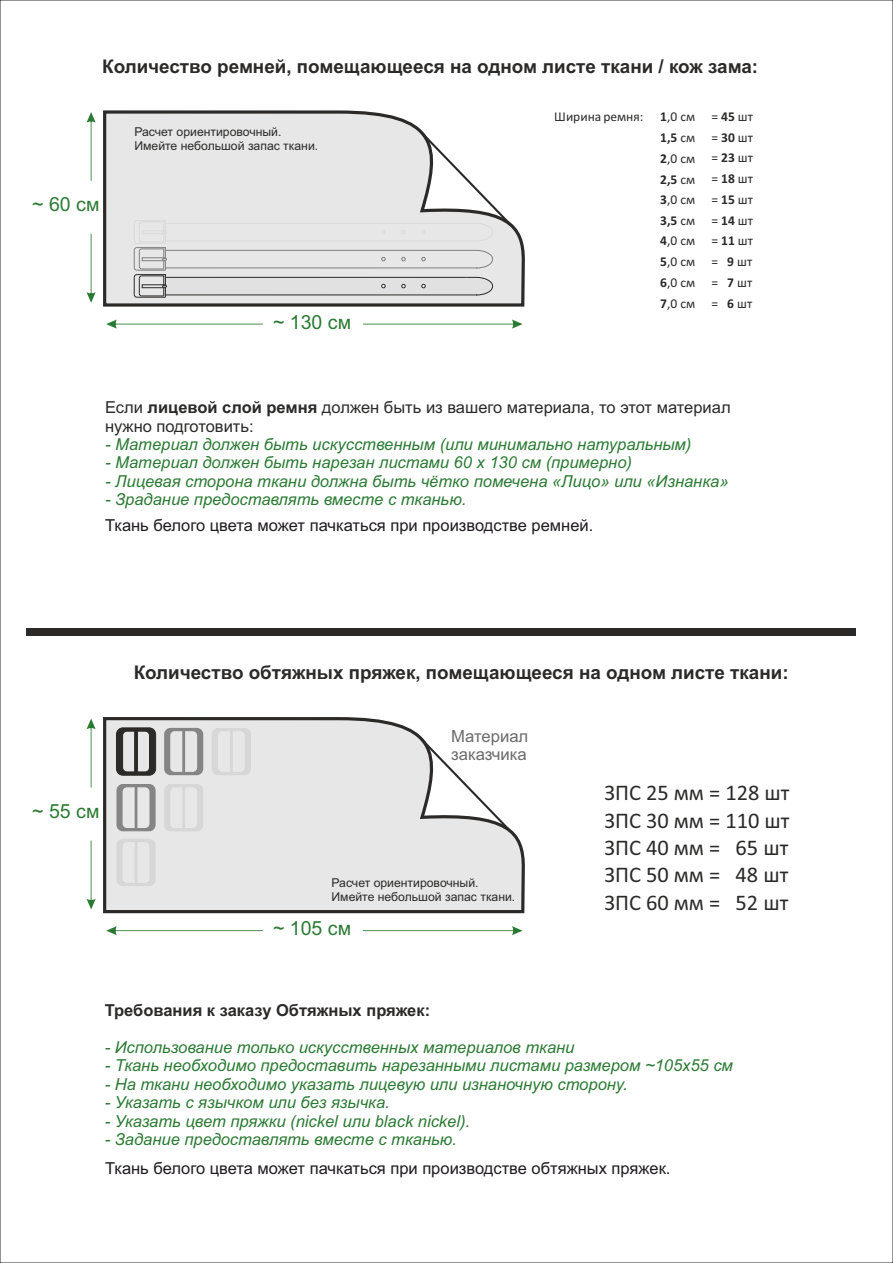
<style>
.page{position:relative;width:893px;height:1263px;background:#fff}
.page>*{position:absolute;margin:0;border:0;box-sizing:border-box;transform-origin:0 0}
.t1{font:22.35px/27.3px "Calibri";color:#2b2a29;text-align:justify}
.t2{font:19.5px "Arial";color:#2b7a33}
.t3{font:700 18.9px "Arial";color:#2b2a29}
.t4{font:16.65px/18.6px "Arial";color:#6b6b6b}
.t5{font:italic 16.5px "Arial";color:#2b7a33}
.t6{font:16.5px "Arial";color:#1f1b20}
.t7{font:16.5px/18.5px "Arial";color:#2b2a29}
.t8{font:700 16.5px "Arial";color:#2b2a29}
.t9{font:13.5px/20.9px "Calibri";color:#2b2a29;text-align:justify}
.t10{font:12.15px/13.6px "Arial";color:#2b2a29}
.s1{font-weight:700}
</style>
<div class="page">
<svg style="left:103px;top:717px;width:422px;height:197px;fill:#e7e7e7"></svg>
<svg style="left:87px;top:719px;width:9px;height:68px"></svg>
<svg style="left:87px;top:840px;width:9px;height:69px"></svg>
<svg style="left:106px;top:926px;width:157px;height:9px"></svg>
<svg style="left:363px;top:926px;width:160px;height:9px"></svg>
<svg style="left:116px;top:727px;width:40px;height:49px"></svg>
<svg style="left:164px;top:728px;width:39px;height:47px"></svg>
<svg style="left:212px;top:728px;width:39px;height:47px"></svg>
<svg style="left:116px;top:784px;width:40px;height:47px"></svg>
<svg style="left:116px;top:839px;width:40px;height:47px"></svg>
<svg style="left:164px;top:784px;width:39px;height:47px"></svg>
<div style="left:26px;top:628px;width:830px;height:7px;background:#2b2a29"></div>
<svg style="left:103px;top:110px;width:422px;height:197px;fill:#e7e7e7"></svg>
<svg style="left:87px;top:112px;width:9px;height:69px"></svg>
<svg style="left:87px;top:234px;width:9px;height:69px"></svg>
<svg style="left:106px;top:320px;width:157px;height:9px"></svg>
<svg style="left:363px;top:320px;width:160px;height:9px"></svg>
<svg style="left:133px;top:131px;width:385px;height:167px"></svg>
<hr style="left:166px;top:240px;width:311px;height:1px;background:#dadada">
<hr style="left:166px;top:223px;width:300px;height:1px;background:#dadada">
<p class="t3" style="left:102px;top:59px;width:657px">Количество ремней, помещающееся на одном листе ткани / кож зама:</p>
<p class="t9" style="left:660px;top:107px;width:37px"><span class="s1">1</span>,0 см <span class="s1">1,5</span> см <span class="s1">2</span>,0 см <span class="s1">2,5</span> см <span class="s1">3</span>,0 см <span class="s1">3,5</span> см <span class="s1">4</span>,0 см <span class="s1">5</span>,0 см</p>
<p class="t9" style="left:711px;top:107px;width:43px">= <span class="s1">45</span> шт = <span class="s1">30</span> шт = <span class="s1">23</span> шт = <span class="s1">18</span> шт = <span class="s1">15</span> шт = <span class="s1">14</span> шт = <span class="s1">11</span> шт = <span class="s1">9</span> шт</p>
<p class="t9" style="left:554px;top:107px;width:91px">Ширина ремня:</p>
<p class="t10" style="left:134px;top:126px;width:185px">Расчет ориентировочный.<br>Имейте небольшой запас ткани.</p>
<p class="t2" style="left:32px;top:197px;width:69px">~ 60 см</p>
<p class="t9" style="left:660px;top:273px;width:93px"><span class="s1">6</span>,0 см = <span class="s1">7</span> шт</p>
<p class="t2" style="left:273px;top:314px;width:80px">~ 130 см</p>
<p class="t9" style="left:660px;top:294px;width:93px"><span class="s1">7</span>,0 см = <span class="s1">6</span> шт</p>
<p class="t7" style="left:105px;top:400px;width:627px">Если <span class="s1">лицевой слой ремня</span> должен быть из вашего материала, то этот материал нужно подготовить:</p>
<p class="t5" style="left:105px;top:438px;width:588px">- Материал должен быть искусственным (или минимально натуральным)</p>
<p class="t5" style="left:105px;top:456px;width:528px">- Материал должен быть нарезан листами 60 х 130 см (примерно)</p>
<p class="t5" style="left:105px;top:475px;width:625px">- Лицевая сторона ткани должна быть чётко помечена «Лицо» или «Изнанка»</p>
<p class="t5" style="left:105px;top:493px;width:363px">- Зpадание предоставлять вместе с тканью.</p>
<p class="t6" style="left:105px;top:519px;width:490px">Ткань белого цвета может пачкаться при производстве ремней.</p>
<p class="t3" style="left:134px;top:665px;width:656px">Количество обтяжных пряжек, помещающееся на одном листе ткани:</p>
<p class="t2" style="left:32px;top:803px;width:69px">~ 55 см</p>
<p class="t4" style="left:451px;top:728px;width:79px">Материал заказчика</p>
<p class="t10" style="left:331px;top:877px;width:185px">Расчет ориентировочный.<br>Имейте небольшой запас ткани.</p>
<p class="t2" style="left:273px;top:921px;width:80px">~ 105 см</p>
<h1 class="t1" style="left:604px;top:781px;width:187px">ЗПС 25 мм = 128 шт ЗПС 30 мм = 110 шт ЗПС 40 мм = 65 шт ЗПС 50 мм = 48 шт ЗПС 60 мм = 52 шт</h1>
<p class="t8" style="left:105px;top:1004px;width:327px">Требования к заказу Обтяжных пряжек:</p>
<p class="t5" style="left:105px;top:1041px;width:471px">- Использование только искусственных материалов ткани</p>
<p class="t5" style="left:105px;top:1059px;width:630px">- Ткань необходимо предоставить нарезанными листами размером ~105х55 см</p>
<p class="t5" style="left:105px;top:1078px;width:524px">- На ткани необходимо указать лицевую или изнаночную сторону.</p>
<p class="t5" style="left:105px;top:1096px;width:287px">- Указать с язычком или без язычка.</p>
<p class="t5" style="left:105px;top:1114px;width:367px">- Указать цвет пряжки (nickel или black nickel).</p>
<p class="t5" style="left:105px;top:1133px;width:354px">- Задание предоставлять вместе с тканью.</p>
<p class="t6" style="left:105px;top:1162px;width:567px">Ткань белого цвета может пачкаться при производстве обтяжных пряжек.</p>
</div>
